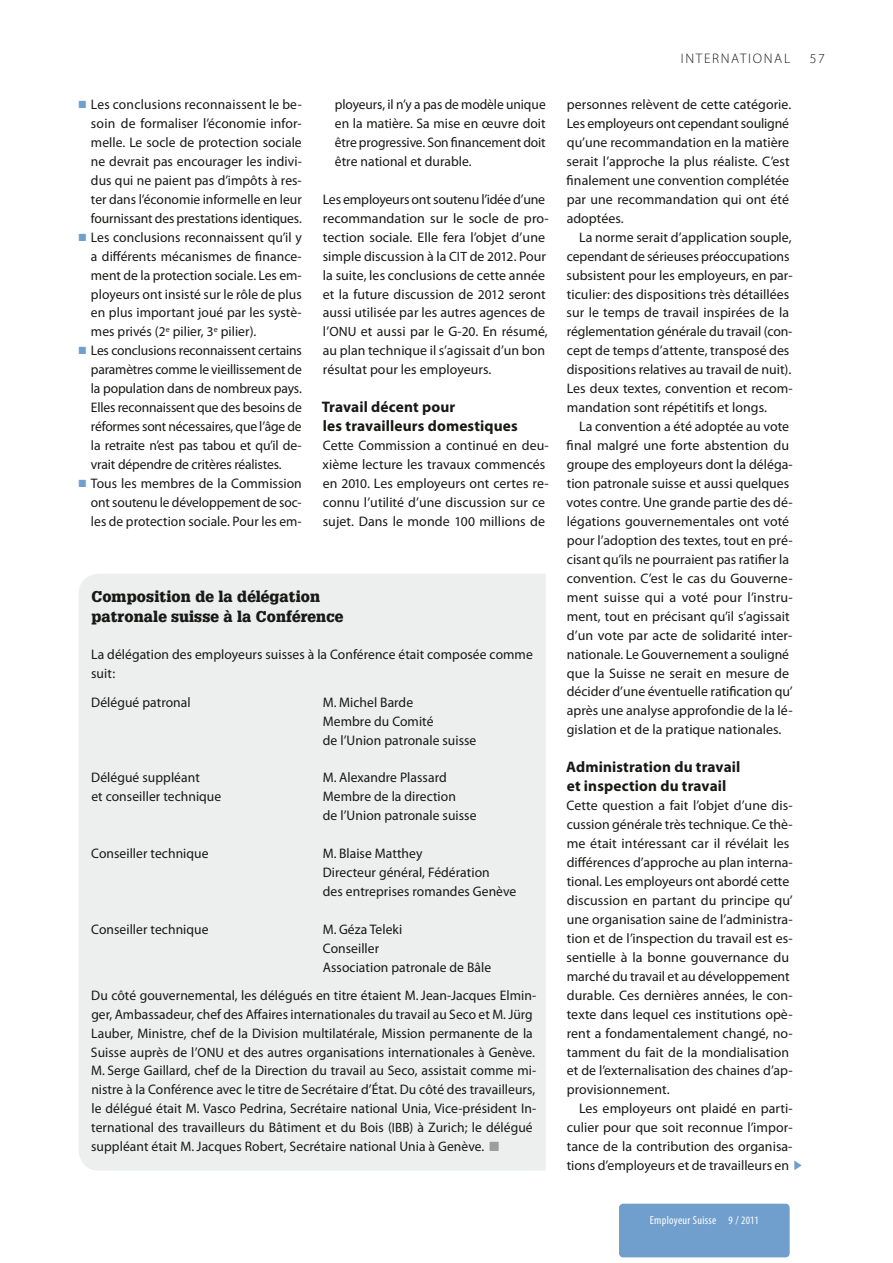
<style>
.page{position:relative;width:893px;height:1263px;background:#fff}
.page>*{position:absolute;margin:0;border:0;box-sizing:border-box;transform-origin:0 0}
.t1{font:700 15.3px/18.9px "Myriad Pro";letter-spacing:.01em;color:#181817}
.t2{font:900 15.3px/20.4px "Glypha LT Std";letter-spacing:.01em;color:#181817}
.t3{font:13.8px/18.9px "Myriad Pro";letter-spacing:.005em;color:#181817}
.t4{font:300 13.8px "Myriad Pro";letter-spacing:.12em;color:#181817}
.t5{font:condensed 11.7px "Myriad Pro";letter-spacing:.025em;color:#fff}
.s1{font-family:"Guifxv 2 Transports";font-size:10.2px;color:#719fcd}
.s2{font-size:13.5px}
.s3{font-family:"Guifxv 2 Transports";font-size:13.05px;color:#9c9e9d}
.s4{font-size:11.25px}
</style>
<div class="page">
<div style="left:619px;top:1204px;width:170px;height:53px;background:#719fcd;border-radius:4px"></div>
<div style="left:79px;top:574px;width:466px;height:597px;background:#edeeee"></div>
<p class="t3" style="left:91px;top:96px;width:212px;text-align:justify;text-indent:-12px"><span class="s1">-</span> Les conclusions reconnaissent le be&shy;soin de formaliser l’économie infor&shy;melle. Le socle de protection sociale ne devrait pas encourager les indivi&shy;dus qui ne paient pas d’impôts à res&shy;ter dans l’économie informelle en leur fournissant des prestations identiques.</p>
<p class="t3" style="left:91px;top:228px;width:212px;text-align:justify;text-indent:-12px"><span class="s1">-</span> Les conclusions reconnaissent qu’il y a différents mécanismes de finance&shy;ment de la protection sociale. Les em&shy;ployeurs ont insisté sur le rôle de plus en plus important joué par les systè&shy;mes privés (<span class="s2">2</span><sup>e</sup> pilier, <span class="s2">3</span><sup>e</sup> pilier).</p>
<p class="t3" style="left:91px;top:342px;width:212px;text-align:justify;text-indent:-12px"><span class="s1">-</span> Les conclusions reconnaissent certains paramètres comme le vieillissement de la population dans de nombreux pays.<br>Elles reconnaissent que des besoins de réformes sont nécessaires, que l’âge de la retraite n’est pas tabou et qu’il de&shy;vrait dépendre de critères réalistes.</p>
<p class="t3" style="left:91px;top:475px;width:212px;text-align:justify;text-indent:-12px"><span class="s1">-</span> Tous les membres de la Commission ont soutenu le développement de soc&shy;les de protection sociale. Pour les em-</p>
<p class="t3" style="left:335px;top:96px;width:212px;text-align:justify">ployeurs, il n’y a pas de modèle unique en la matière. Sa mise en œuvre doit être progressive. Son financement doit être national et durable.</p>
<p class="t3" style="left:322px;top:190px;width:227px">Les employeurs ont soutenu l’idée d’une recommandation sur le socle de pro&shy;tection sociale. Elle fera l’objet d’une simple discussion à la <span class="s2">CIT</span> de <span class="s2">2012</span>. Pour la suite, les conclusions de cette année et la future discussion de <span class="s2">2012</span> seront aussi utilisée par les autres agences de l’<span class="s2">ONU</span> et aussi par le G-<span class="s2">20</span>. En résumé, au plan technique il s’agissait d’un bon résultat pour les employeurs.</p>
<p class="t1" style="left:322px;top:399px;width:197px">Travail décent pour<br>les travailleurs domestiques</p>
<p class="t3" style="left:322px;top:437px;width:227px">Cette Commission a continué en deu&shy;xième lecture les travaux commencés en <span class="s2">2010</span>. Les employeurs ont certes re&shy;connu l’utilité d’une discussion sur ce sujet. Dans le monde <span class="s2">100</span> millions de</p>
<p class="t2" style="left:91px;top:587px;width:253px">Composition de la délégation patronale suisse à la Conférence</p>
<p class="t3" style="left:91px;top:645px;width:443px">La délégation des employeurs suisses à la Conférence était composée comme suit :</p>
<p class="t3" style="left:91px;top:693px;width:101px">Délégué patronal</p>
<p class="t3" style="left:323px;top:693px;width:155px">M. Michel Barde<br>Membre du Comité<br>de l’Union patronale suisse</p>
<p class="t3" style="left:91px;top:769px;width:110px">Délégué suppléant</p>
<p class="t3" style="left:323px;top:769px;width:125px">M. Alexandre Plassard</p>
<p class="t3" style="left:91px;top:788px;width:131px">et conseiller technique</p>
<p class="t3" style="left:323px;top:788px;width:155px">Membre de la direction<br>de l’Union patronale suisse</p>
<p class="t3" style="left:91px;top:845px;width:119px">Conseiller technique</p>
<p class="t3" style="left:323px;top:845px;width:195px">M. Blaise Matthey<br>Directeur général, Fédération<br>des entreprises romandes Genève</p>
<p class="t3" style="left:91px;top:921px;width:119px">Conseiller technique</p>
<p class="t3" style="left:323px;top:921px;width:170px">M. Géza Teleki<br>Conseiller<br>Association patronale de Bâle</p>
<p class="t3" style="left:91px;top:986px;width:447px">Du côté gouvernemental, les délégués en titre étaient M. Jean-Jacques Elmin&shy;ger, Ambassadeur, chef des Affaires internationales du travail au Seco et M. Jürg Lauber, Ministre, chef de la Division multilatérale, Mission permanente de la Suisse auprès de l’<span class="s2">ONU</span> et des autres organisations internationales à Genève.<br>M. Serge Gaillard, chef de la Direction du travail au Seco, assistait comme mi&shy;nistre à la Conférence avec le titre de Secrétaire d’État. Du côté des travailleurs, le délégué était M. Vasco Pedrina, Secrétaire national Unia, Vice-président In&shy;ternational des travailleurs du Bâtiment et du Bois (<span class="s2">IBB</span>) à Zurich; le délégué suppléant était M. Jacques Robert, Secrétaire national Unia à Genève. <span class="s3">-</span></p>
<p class="t4" style="left:680px;top:53px;width:111px">INTERNATIONAL</p>
<p class="t4" style="left:809px;top:53px;width:16px">57</p>
<p class="t3" style="left:566px;top:96px;width:226px">personnes relèvent de cette catégorie.<br>Les employeurs ont cependant souligné qu’une recommandation en la matière serait l’approche la plus réaliste. C’est finalement une convention complétée par une recommandation qui ont été adoptées.</p>
<p class="t3" style="left:566px;top:228px;width:227px;text-indent:13px">La norme serait d’application souple, cependant de sérieuses préoccupations subsistent pour les employeurs, en par&shy;ticulier: des dispositions très détaillées sur le temps de travail inspirées de la réglementation générale du travail (con - cept de temps d’attente, transpo sé des dispositions relatives au travail de nuit).<br>Les deux textes, con vention et recom&shy;mandation sont répétitifs et longs.</p>
<p class="t3" style="left:566px;top:418px;width:228px;text-indent:13px">La convention a été adoptée au vote final malgré une forte abstention du groupe des employeurs dont la déléga&shy;tion patronale suisse et aussi quel ques votes contre. Une grande partie des dé&shy;légations gouvernementales ont voté pour l’adoption des textes, tout en pré&shy;cisant qu’ils ne pourraient pas ratifier la convention. C’est le cas du Gouverne&shy;ment suisse qui a voté pour l’instru&shy;ment, tout en précisant qu’il s’agissait d’un vote par acte de solidarité inter&shy;nationale. Le Gouvernement a souligné que la Suisse ne serait en mesure de décider d’une éventuelle ratification qu’ après une analyse approfondie de la lé&shy;gislation et de la pratique nationales.</p>
<p class="t1" style="left:566px;top:759px;width:176px">Administration du travail et inspection du travail</p>
<p class="t3" style="left:566px;top:797px;width:228px">Cette question a fait l’objet d’une dis&shy;cussion générale très technique. Ce thè&shy;me était intéressant car il révélait les différences d’approche au plan interna&shy;tional. Les employeurs ont abordé cette discussion en partant du principe qu’ une organisation saine de l’administra&shy;tion et de l’inspection du travail est es&shy;sentielle à la bonne gouvernance du marché du travail et au développement durable. Ces dernières années, le con&shy;texte dans lequel ces institutions opè&shy;rent a fondamentalement changé, no&shy;tamment du fait de la mondialisation et de l’externalisation des chaines d’ap&shy;provisionnement.</p>
<p class="t3" style="left:566px;top:1100px;width:227px;text-align:justify;text-indent:12px">Les employeurs ont plaidé en parti&shy;culier pour que soit reconnue l’impor&shy;tance de la contribution des organisa&shy;tions d’employeurs et de travailleurs en</p>
<p class="t5" style="left:649px;top:1213px;width:110px">Employeur Suisse <span class="s4">9</span> / <span class="s4">2011</span></p>
</div>
